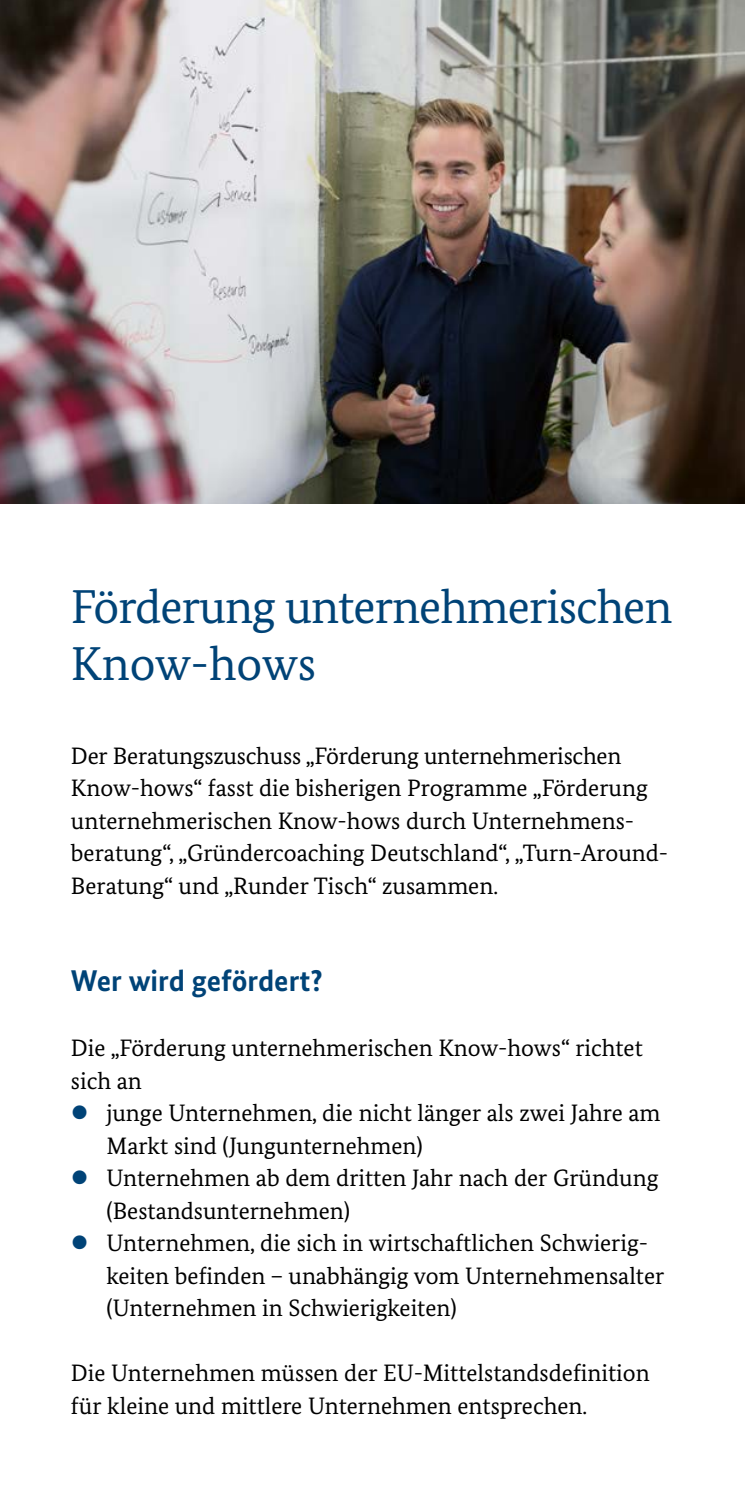
<style>
.page{position:relative;width:745px;height:1489px;background:#fff}
.page>*{position:absolute;margin:0;border:0;box-sizing:border-box;transform-origin:0 0}
.t1{font:47.5px/57px "Bundes Serif";letter-spacing:-.02em;color:#004377}
.t2{font:700 30px "Bundes Sans";color:#004377}
.t3{font:23.75px/32.5px "Bundes Serif";color:#000}
.s1{color:#004377}
</style>
<div class="page">
<img style="left:0;top:0;width:744px;height:503px">
<h1 class="t1" style="left:71px;top:577px;width:602px">Förderung unternehmerischen<br>Know-hows</h1>
<p class="t3" style="left:71px;top:739px;width:598px">Der Beratungszuschuss „Förderung unternehmerischen Know-hows“ fasst die bisherigen Programme „Förderung unternehmerischen Know-hows durch Unternehmens&shy;beratung“, „Gründercoaching Deutschland“, „Turn-Around-Beratung“ und „Runder Tisch“ zusammen.</p>
<p class="t2" style="left:71px;top:962px;width:253px">Wer wird gefördert?</p>
<p class="t3" style="left:71px;top:1031px;width:573px">Die „Förderung unternehmerischen Know-hows“ richtet sich an</p>
<p class="t3" style="left:106px;top:1096px;width:555px;text-indent:-35px"><span class="s1">•</span> junge Unternehmen, die nicht länger als zwei Jahre am<br>Markt sind (Jungunternehmen)</p>
<p class="t3" style="left:106px;top:1161px;width:553px;text-indent:-35px"><span class="s1">•</span> Unternehmen ab dem dritten Jahr nach der Gründung (Bestandsunternehmen)</p>
<p class="t3" style="left:106px;top:1226px;width:559px;text-indent:-35px"><span class="s1">•</span> Unternehmen, die sich in wirtschaftlichen Schwierig&shy;keiten befinden – unabhängig vom Unternehmensalter (Unternehmen in Schwierigkeiten)</p>
<p class="t3" style="left:71px;top:1356px;width:580px">Die Unternehmen müssen der EU-Mittelstandsdefinition für kleine und mittlere Unternehmen entsprechen.</p>
</div>
